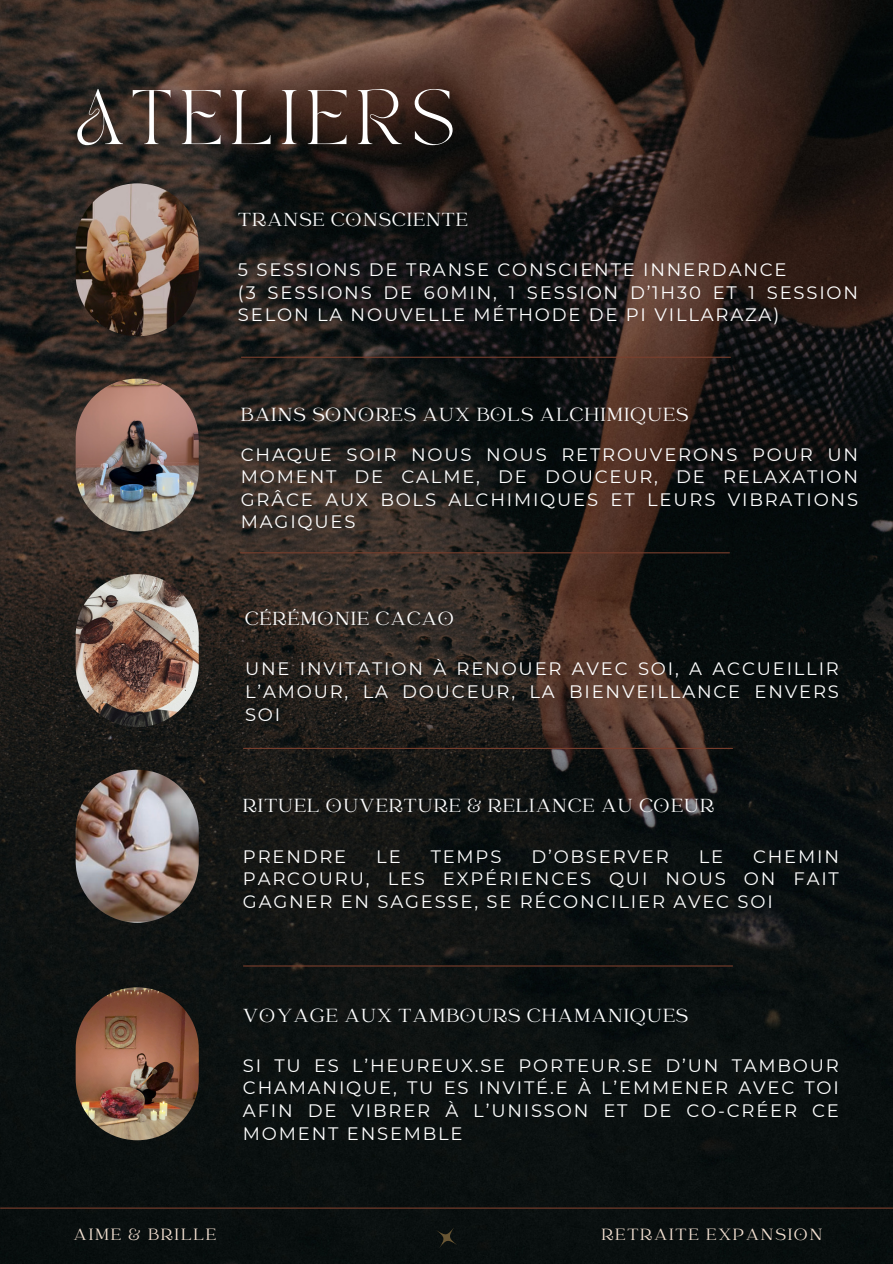
<style>
.page{position:relative;width:893px;height:1264px;background:#fff}
.page>*{position:absolute;margin:0;border:0;box-sizing:border-box;transform-origin:0 0}
.t1{font:54px "TAN PEARL Regular";letter-spacing:.15em;color:#fff}
.t2{font:21px "Catchy Mager";letter-spacing:.05em;color:#fff}
.t3{font:18px/22.5px "Montserrat";letter-spacing:.1em;color:#fff;text-align:justify}
.t4{font:18px "Catchy Mager";letter-spacing:.1em;color:#f5e2d3}
</style>
<div class="page">
<img style="left:0;top:0;width:892px;height:1263px">
<img style="left:76px;top:769px;width:123px;height:153px;border-radius:62px">
<img style="left:76px;top:183px;width:123px;height:153px;border-radius:62px">
<img style="left:76px;top:378px;width:123px;height:153px;border-radius:62px">
<img style="left:76px;top:574px;width:123px;height:153px;border-radius:62px">
<hr style="left:243px;top:747px;width:489px;height:2px;background:#7a3f2d">
<hr style="left:240px;top:552px;width:489px;height:1px;background:#7a3f2d">
<hr style="left:241px;top:357px;width:489px;height:1px;background:#7a3f2d">
<svg style="left:428px;top:1219px;width:36px;height:36px"></svg>
<hr style="left:1px;top:1207px;width:891px;height:1px;background:#7a3f2d">
<img style="left:76px;top:987px;width:123px;height:153px;border-radius:62px">
<hr style="left:243px;top:965px;width:489px;height:1px;background:#7a3f2d">
<p class="t1" style="left:76px;top:89px;width:381px">ATELIERS</p>
<p class="t2" style="left:238px;top:209px;width:231px">TRANSE CONSCIENTE</p>
<p class="t3" style="left:238px;top:259px;width:550px">5 SESSIONS DE TRANSE CONSCIENTE INNERDANCE</p>
<p class="t3" style="left:238px;top:281px;width:621px">(3 SESSIONS DE 60MIN, 1 SESSION D’1H30 ET 1 SESSION<br>SELON LA NOUVELLE MÉTHODE DE PI VILLARAZA)</p>
<p class="t2" style="left:241px;top:404px;width:449px">BAINS SONORES AUX BOLS ALCHIMIQUES</p>
<p class="t3" style="left:241px;top:443px;width:618px">CHAQUE SOIR NOUS NOUS RETROUVERONS POUR UN MOMENT DE CALME, DE DOUCEUR, DE RELAXATION GRÂCE AUX BOLS ALCHIMIQUES ET LEURS VIBRATIONS MAGIQUES</p>
<p class="t2" style="left:245px;top:608px;width:211px">CÉRÉMONIE CACAO</p>
<p class="t3" style="left:245px;top:657px;width:595px">UNE INVITATION À RENOUER AVEC SOI, A ACCUEILLIR L’AMOUR, LA DOUCEUR, LA BIENVEILLANCE ENVERS SOI</p>
<p class="t2" style="left:243px;top:795px;width:472px">RITUEL OUVERTURE &amp; RELIANCE AU COEUR</p>
<p class="t3" style="left:243px;top:845px;width:105px">PRENDRE</p>
<p class="t3" style="left:376px;top:845px;width:26px">LE</p>
<p class="t3" style="left:430px;top:845px;width:72px">TEMPS</p>
<p class="t3" style="left:531px;top:845px;width:139px">D’OBSERVER</p>
<p class="t3" style="left:698px;top:845px;width:26px">LE</p>
<p class="t3" style="left:243px;top:845px;width:597px;text-indent:510px">CHEMIN PARCOURU, LES EXPÉRIENCES QUI NOUS ON FAIT GAGNER EN SAGESSE, SE RÉCONCILIER AVEC SOI</p>
<p class="t2" style="left:243px;top:1005px;width:446px">VOYAGE AUX TAMBOURS CHAMANIQUES</p>
<p class="t3" style="left:243px;top:1054px;width:597px">SI TU ES L’HEUREUX.SE PORTEUR.SE D’UN TAMBOUR CHAMANIQUE, TU ES INVITÉ.E À L’EMMENER AVEC TOI AFIN DE VIBRER À L’UNISSON ET DE CO-CRÉER CE MOMENT ENSEMBLE</p>
<p class="t4" style="left:74px;top:1226px;width:144px">AIME &amp; BRILLE</p>
<p class="t4" style="left:601px;top:1226px;width:222px">RETRAITE EXPANSION</p>
</div>
